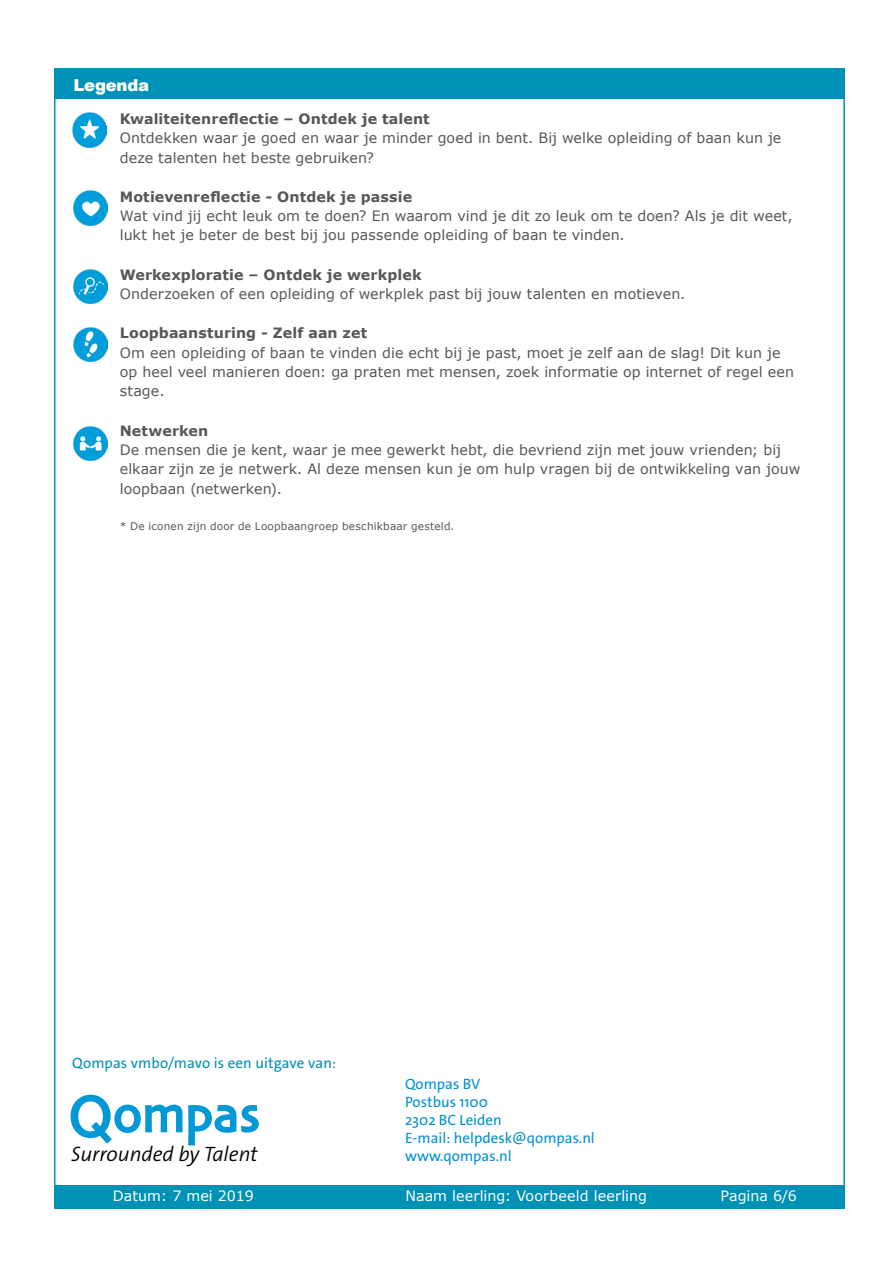
<style>
.page{position:relative;width:893px;height:1263px;background:#fff}
.page>*{position:absolute;margin:0;border:0;box-sizing:border-box;transform-origin:0 0}
.t1{font:italic 300 21px "The Sans Os F";color:#000101}
.t2{font:900 16.5px "Arial";letter-spacing:-.015em;color:#fff}
.t3{font:15px/18px "The Sans Os F";color:#0090d2}
.t4{font:15px "The Sans Os F";color:#0091b6}
.t5{font:14.25px/19.5px "Verdana";letter-spacing:.005em;color:#575756}
.t6{font:700 14.25px "Verdana";letter-spacing:.005em;color:#575756}
.t7{font:14.25px "Verdana";color:#fff}
.t8{font:10.5px "Verdana";letter-spacing:.02em;color:#575756}
</style>
<div class="page">
<div style="left:54px;top:1185px;width:790px;height:24px;background:#0091b6"></div>
<div style="left:55px;top:68px;width:790px;height:31px;background:#0091b6"></div>
<img style="left:72px;top:113px;width:35px;height:34px">
<img style="left:73px;top:269px;width:35px;height:35px">
<img style="left:73px;top:426px;width:35px;height:35px">
<img style="left:73px;top:191px;width:35px;height:34px">
<img style="left:73px;top:327px;width:35px;height:35px">
<svg style="left:71px;top:1095px;width:188px;height:50px"></svg>
<p class="t2" style="left:74px;top:73px;width:77px">Legenda</p>
<p class="t6" style="left:120px;top:109px;width:311px">Kwaliteitenreflectie – Ontdek je talent</p>
<p class="t5" style="left:120px;top:128px;width:663px">Ontdekken waar je goed en waar je minder goed in bent. Bij welke opleiding of baan kun je deze talenten het beste gebruiken?</p>
<p class="t6" style="left:120px;top:187px;width:294px">Motievenreflectie - Ontdek je passie</p>
<p class="t5" style="left:120px;top:206px;width:674px">Wat vind jij echt leuk om te doen? En waarom vind je dit zo leuk om te doen? Als je dit weet, lukt het je beter de best bij jou passende opleiding of baan te vinden.</p>
<p class="t6" style="left:120px;top:265px;width:303px">Werkexploratie – Ontdek je werkplek</p>
<p class="t5" style="left:120px;top:284px;width:567px">Onderzoeken of een opleiding of werkplek past bij jouw talenten en motieven.</p>
<p class="t6" style="left:120px;top:324px;width:249px">Loopbaansturing - Zelf aan zet</p>
<p class="t5" style="left:120px;top:343px;width:676px">Om een opleiding of baan te vinden die echt bij je past, moet je zelf aan de slag! Dit kun je op heel veel manieren doen: ga praten met mensen, zoek informatie op internet of regel een stage.</p>
<p class="t6" style="left:120px;top:421px;width:90px">Netwerken</p>
<p class="t5" style="left:120px;top:440px;width:682px">De mensen die je kent, waar je mee gewerkt hebt, die bevriend zijn met jouw vrienden; bij elkaar zijn ze je netwerk. Al deze mensen kun je om hulp vragen bij de ontwikkeling van jouw loopbaan (netwerken).</p>
<p class="t8" style="left:120px;top:519px;width:336px">* De iconen zijn door de Loopbaangroep beschikbaar gesteld.</p>
<p class="t4" style="left:72px;top:1053px;width:265px">Qompas vmbo/mavo is een uitgave van:</p>
<p class="t3" style="left:405px;top:1075px;width:191px">Qompas BV<br>Postbus 1100<br>2302 BC Leiden<br>E-mail: helpdesk@qompas.nl</p>
<h1 class="t1" style="left:71px;top:1140px;width:188px">Surrounded by Talent</h1>
<p class="t3" style="left:405px;top:1147px;width:108px">www.qompas.nl</p>
<p class="t7" style="left:113px;top:1187px;width:143px">Datum: 7 mei 2019</p>
<p class="t7" style="left:405px;top:1187px;width:243px">Naam leerling: Voorbeeld leerling</p>
<p class="t7" style="left:720px;top:1187px;width:78px">Pagina 6/6</p>
</div>
